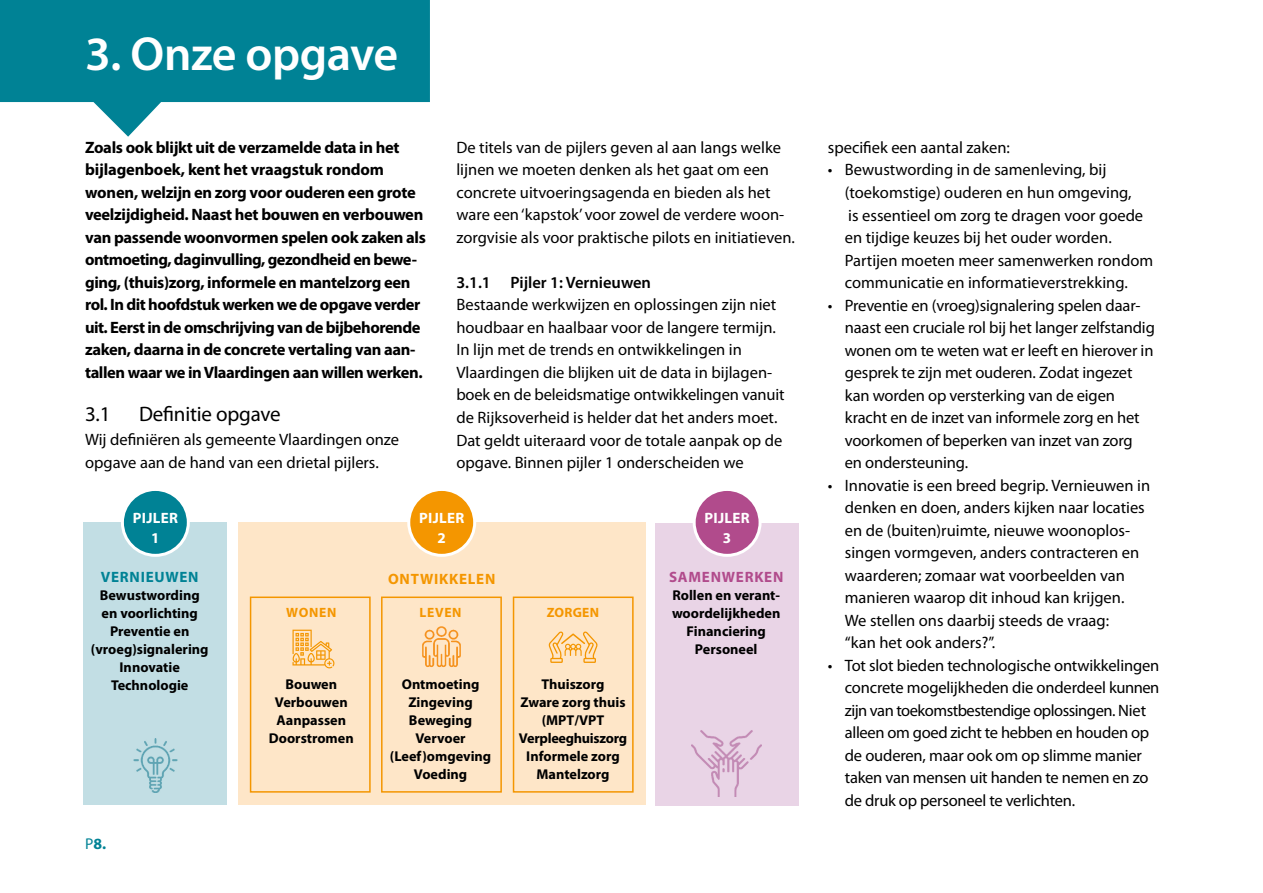
<style>
.page{position:relative;width:1263px;height:893px;background:#fff}
.page>*{position:absolute;margin:0;border:0;box-sizing:border-box;transform-origin:0 0}
.t1{font:600 48px "Myriad Pro";letter-spacing:-.01em;color:#fff}
.t2{font:21px "Myriad Pro";letter-spacing:-.01em;color:#000}
.t3{font:16.5px/22.5px "Myriad Pro";color:#000}
.t4{font:700 16.5px/22.5px "Myriad Pro";letter-spacing:-.02em;color:#000}
.t5{font:600 16.5px "Myriad Pro";color:#000}
.t6{font:700 15.6px "Myriad Pro";color:#008295}
.t7{font:700 15px/19.5px "Myriad Pro";letter-spacing:.02em;color:#fff;text-align:center}
.t8{font:700 15px "Myriad Pro";letter-spacing:.05em;color:#f49600}
.t9{font:700 15px "Myriad Pro";letter-spacing:.05em;color:#b14b8c}
.t10{font:700 15px "Myriad Pro";letter-spacing:.05em;color:#008295}
.t11{font:700 14.25px/18px "Myriad Pro";color:#000;text-align:center}
.t12{font:700 13.5px "Myriad Pro";letter-spacing:.05em;color:#f49600}
.s1{font-weight:400}
</style>
<div class="page">
<svg style="left:0;top:0;width:430px;height:137px;fill:#008295"></svg>
<div style="left:84px;top:522px;width:143px;height:282px;background:#c2dee4"></div>
<div style="left:655px;top:523px;width:144px;height:282px;background:#e9d4e6"></div>
<div style="left:238px;top:522px;width:407px;height:282px;background:#fee6c8"></div>
<svg style="left:549px;top:631px;width:49px;height:32px"></svg>
<div style="left:122px;top:489px;width:66px;height:66px;background:#008295;border-radius:50%"></div>
<div style="left:121px;top:488px;width:69px;height:69px;border:3px solid #fff;border-radius:50%"></div>
<div style="left:409px;top:489px;width:66px;height:66px;background:#f49600;border-radius:50%"></div>
<div style="left:407px;top:488px;width:69px;height:69px;border:3px solid #fff;border-radius:50%"></div>
<div style="left:694px;top:489px;width:66px;height:66px;background:#b14b8c;border-radius:50%"></div>
<div style="left:693px;top:488px;width:68px;height:69px;border:3px solid #fff;border-radius:50%"></div>
<svg style="left:292px;top:630px;width:42px;height:38px"></svg>
<div style="left:250px;top:596px;width:121px;height:197px;border:2px solid #f49600"></div>
<div style="left:381px;top:596px;width:121px;height:197px;border:2px solid #f49600"></div>
<div style="left:513px;top:596px;width:121px;height:197px;border:2px solid #f49600"></div>
<img style="left:133px;top:738px;width:45px;height:55px">
<img style="left:691px;top:730px;width:70px;height:66px">
<img style="left:422px;top:626px;width:39px;height:42px">
<h1 class="t1" style="left:85px;top:23px;width:315px">3. Onze opgave</h1>
<p class="t4" style="left:85px;top:136px;width:342px">Zoals ook blijkt uit de verzamelde data in het bijlagenboek, kent het vraagstuk rondom wonen, welzijn en zorg voor ouderen een grote veelzijdigheid. Naast het bouwen en verbouwen van passende woonvormen spelen ook zaken als ontmoeting, daginvulling, gezondheid en bewe&shy;ging, (thuis)zorg, informele en mantelzorg een rol. In dit hoofdstuk werken we de opgave verder uit. Eerst in de omschrijving van de bijbehorende zaken, daarna in de concrete vertaling van aan&shy;tallen waar we in Vlaardingen aan willen werken.</p>
<p class="t2" style="left:85px;top:401px;width:27px">3.1</p>
<p class="t2" style="left:139px;top:401px;width:143px">Definitie opgave</p>
<p class="t3" style="left:85px;top:428px;width:316px">Wij definiëren als gemeente Vlaardingen onze opgave aan de hand van een drietal pijlers.</p>
<p class="t3" style="left:456px;top:136px;width:340px">De titels van de pijlers geven al aan langs welke lijnen we moeten denken als het gaat om een concrete uitvoeringsagenda en bieden als het ware een ‘kapstok’ voor zowel de verdere woon&shy;zorgvisie als voor praktische pilots en initiatieven.</p>
<p class="t5" style="left:456px;top:272px;width:196px">3.1.1 Pijler 1: Vernieuwen</p>
<p class="t3" style="left:456px;top:293px;width:330px">Bestaande werkwijzen en oplossingen zijn niet houdbaar en haalbaar voor de langere termijn.<br>In lijn met de trends en ontwikkelingen in Vlaardingen die blijken uit de data in bijlagen&shy;boek en de beleidsmatige ontwikkelingen vanuit de Rijksoverheid is helder dat het anders moet.<br>Dat geldt uiteraard voor de totale aanpak op de opgave. Binnen pijler 1 onderscheiden we</p>
<p class="t7" style="left:133px;top:508px;width:47px">PIJLER<br>1</p>
<p class="t7" style="left:419px;top:508px;width:47px">PIJLER<br>2</p>
<p class="t7" style="left:704px;top:508px;width:47px">PIJLER<br>3</p>
<p class="t10" style="left:101px;top:567px;width:99px">VERNIEUWEN</p>
<p class="t11" style="left:91px;top:585px;width:119px">Bewustwording en voorlichting<br>Preventie en (vroeg)signalering<br>Innovatie<br>Technologie</p>
<p class="t6" style="left:85px;top:834px;width:23px"><span class="s1">P</span>8.</p>
<p class="t12" style="left:286px;top:604px;width:52px">WONEN</p>
<p class="t11" style="left:269px;top:675px;width:86px">Bouwen<br>Verbouwen<br>Aanpassen<br>Doorstromen</p>
<p class="t8" style="left:388px;top:569px;width:109px">ONTWIKKELEN</p>
<p class="t12" style="left:420px;top:604px;width:44px">LEVEN</p>
<p class="t12" style="left:547px;top:604px;width:54px">ZORGEN</p>
<p class="t11" style="left:390px;top:675px;width:103px">Ontmoeting<br>Zingeving<br>Beweging<br>Vervoer (Leef)omgeving<br>Voeding</p>
<p class="t11" style="left:519px;top:675px;width:110px">Thuiszorg<br>Zware zorg thuis (MPT/VPT<br>Verpleeghuiszorg<br>Informele zorg<br>Mantelzorg</p>
<p class="t9" style="left:669px;top:567px;width:116px">SAMENWERKEN</p>
<p class="t11" style="left:672px;top:585px;width:110px">Rollen en verant&shy;woordelijkheden<br>Financiering<br>Personeel</p>
<p class="t3" style="left:828px;top:136px;width:184px">specifiek een aantal zaken:</p>
<p class="t3" style="left:845px;top:158px;width:310px;text-indent:-17px">• Bewustwording in de samenleving, bij (toekomstige) ouderen en hun omgeving,<br>is essentieel om zorg te dragen voor goede en tijdige keuzes bij het ouder worden.<br>Partijen moeten meer samenwerken rondom communicatie en informatieverstrekking.</p>
<p class="t3" style="left:845px;top:293px;width:312px;text-indent:-17px">• Preventie en (vroeg)signalering spelen daar&shy;naast een cruciale rol bij het langer zelfstandig wonen om te weten wat er leeft en hierover in gesprek te zijn met ouderen. Zodat ingezet kan worden op versterking van de eigen kracht en de inzet van informele zorg en het voorkomen of beperken van inzet van zorg<br>en ondersteuning.</p>
<p class="t3" style="left:845px;top:474px;width:307px;text-indent:-17px">• Innovatie is een breed begrip. Vernieuwen in denken en doen, anders kijken naar locaties en de (buiten)ruimte, nieuwe woonoplos&shy;singen vormgeven, anders contracteren en waarderen; zomaar wat voorbeelden van manieren waarop dit inhoud kan krijgen.<br>We stellen ons daarbij steeds de vraag:<br>“kan het ook anders?”.</p>
<p class="t3" style="left:845px;top:654px;width:316px;text-indent:-17px">• Tot slot bieden technologische ontwikkelingen concrete mogelijkheden die onderdeel kunnen zijn van toekomstbestendige oplossingen. Niet alleen om goed zicht te hebben en houden op de ouderen, maar ook om op slimme manier taken van mensen uit handen te nemen en zo de druk op personeel te verlichten.</p>
</div>
